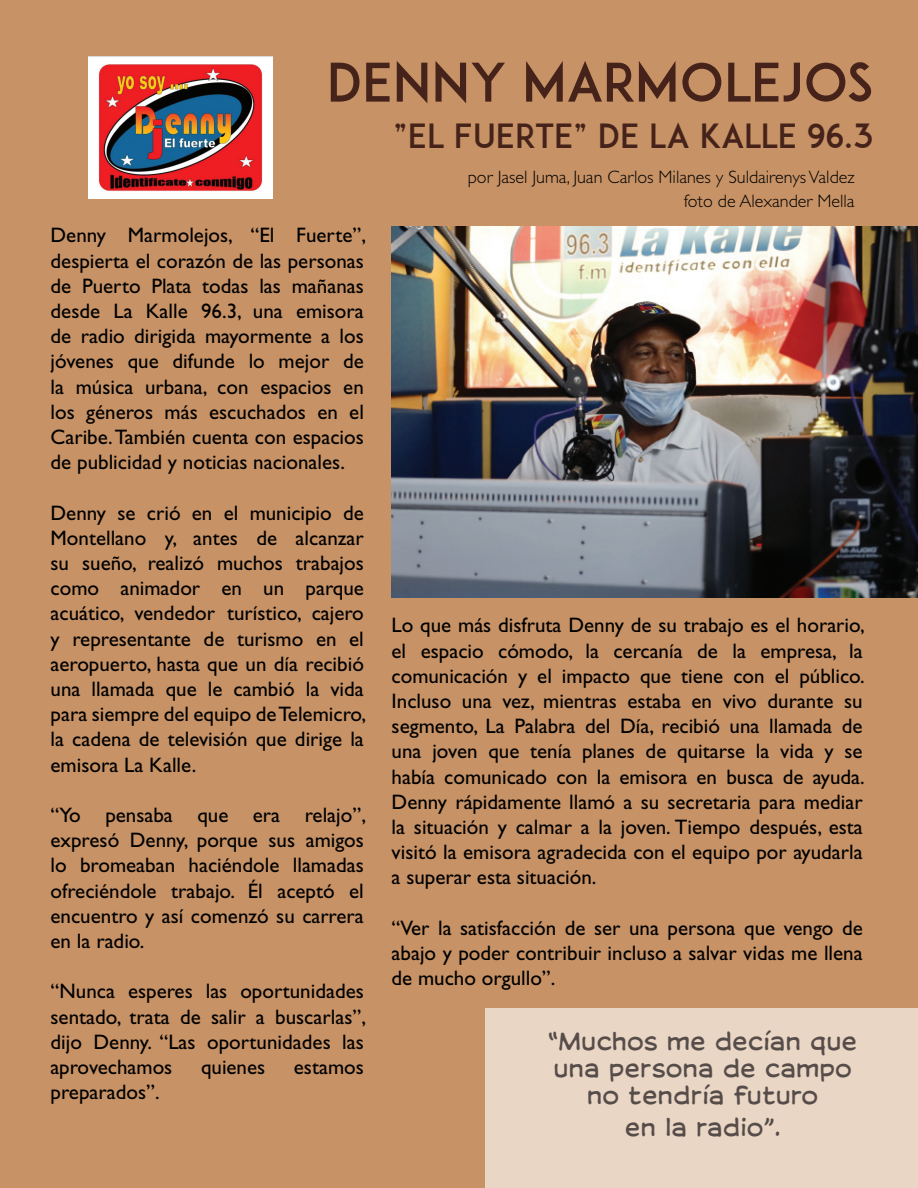
<style>
.page{position:relative;width:918px;height:1188px;background:#c79265}
.page>*{position:absolute;margin:0;border:0;box-sizing:border-box;transform-origin:0 0}
.t1{font:52.5px "ADAM.CGPRO";color:#45231a}
.t2{font:33px "ADAM.CGPRO";color:#45231a}
.t3{font:22.5px/27px "CC Soliloquous";color:#564d4b;text-align:center}
.t4{font:21px/25.2px "Gill Sans Std";color:#000;text-align:justify}
.t5{font:300 18px "Gill Sans Std";color:#000}
</style>
<div class="page">
<div style="left:485px;top:1009px;width:433px;height:179px;background:#ead6c4"></div>
<img style="left:392px;top:226px;width:526px;height:371px">
<img style="left:89px;top:57px;width:184px;height:142px">
<h1 class="t1" style="left:327px;top:50px;width:549px">DENNY MARMOLEJOS</h1>
<h2 class="t2" style="left:393px;top:116px;width:482px">”EL FUERTE” de la KALLE 96.3</h2>
<p class="t5" style="left:468px;top:167px;width:388px">por Jasel Juma, Juan Carlos Milanes y Suldairenys Valdez</p>
<p class="t4" style="left:51px;top:223px;width:317px">Denny Marmolejos, “El Fuerte”, despierta el corazón de las personas de Puerto Plata todas las mañanas desde La Kalle 96.3, una emisora de radio dirigida mayormente a los jóvenes que difunde lo mejor de la música urbana, con espacios en los géneros más escuchados en el Caribe. También cuenta con espacios de publicidad y noticias nacionales.</p>
<p class="t4" style="left:51px;top:500px;width:317px">Denny se crió en el municipio de Montellano y, antes de alcanzar su sueño, realizó muchos trabajos como animador en un parque acuático, vendedor turístico, cajero y representante de turismo en el aeropuerto, hasta que un día recibió una llamada que le cambió la vida para siempre del equipo de Telemicro, la cadena de televisión que dirige la emisora La Kalle.</p>
<p class="t4" style="left:51px;top:802px;width:317px">“Yo pensaba que era relajo”, expresó Denny, porque sus amigos lo bromeaban haciéndole llamadas ofreciéndole trabajo. Él aceptó el encuentro y así comenzó su carrera en la radio.</p>
<p class="t4" style="left:51px;top:979px;width:317px">“Nunca esperes las oportunidades sentado, trata de salir a buscarlas”, dijo Denny. “Las oportunidades las aprovechamos</p>
<p class="t4" style="left:201px;top:1054px;width:66px">quienes</p>
<p class="t4" style="left:294px;top:1054px;width:71px">estamos</p>
<p class="t4" style="left:51px;top:1080px;width:111px">preparados”.</p>
<p class="t5" style="left:684px;top:191px;width:172px">foto de Alexander Mella</p>
<p class="t4" style="left:392px;top:613px;width:475px">Lo que más disfruta Denny de su trabajo es el horario, el espacio cómodo, la cercanía de la empresa, la comunicación y el impacto que tiene con el público.<br>Incluso una vez, mientras estaba en vivo durante su segmento, La Palabra del Día, recibió una llamada de una joven que tenía planes de quitarse la vida y se había comunicado con la emisora en busca de ayuda.<br>Denny rápidamente llamó a su secretaria para mediar la situación y calmar a la joven. Tiempo después, esta visitó la emisora agradecida con el equipo por ayudarla a superar esta situación.</p>
<p class="t4" style="left:392px;top:915px;width:473px">“Ver la satisfacción de ser una persona que vengo de abajo y poder contribuir incluso a salvar vidas me llena de mucho orgullo”.</p>
<p class="t3" style="left:548px;top:1028px;width:311px">“Muchos me decían que una persona de campo no tendría futuro</p>
<p class="t3" style="left:625px;top:1114px;width:157px">en la radio”.</p>
</div>
